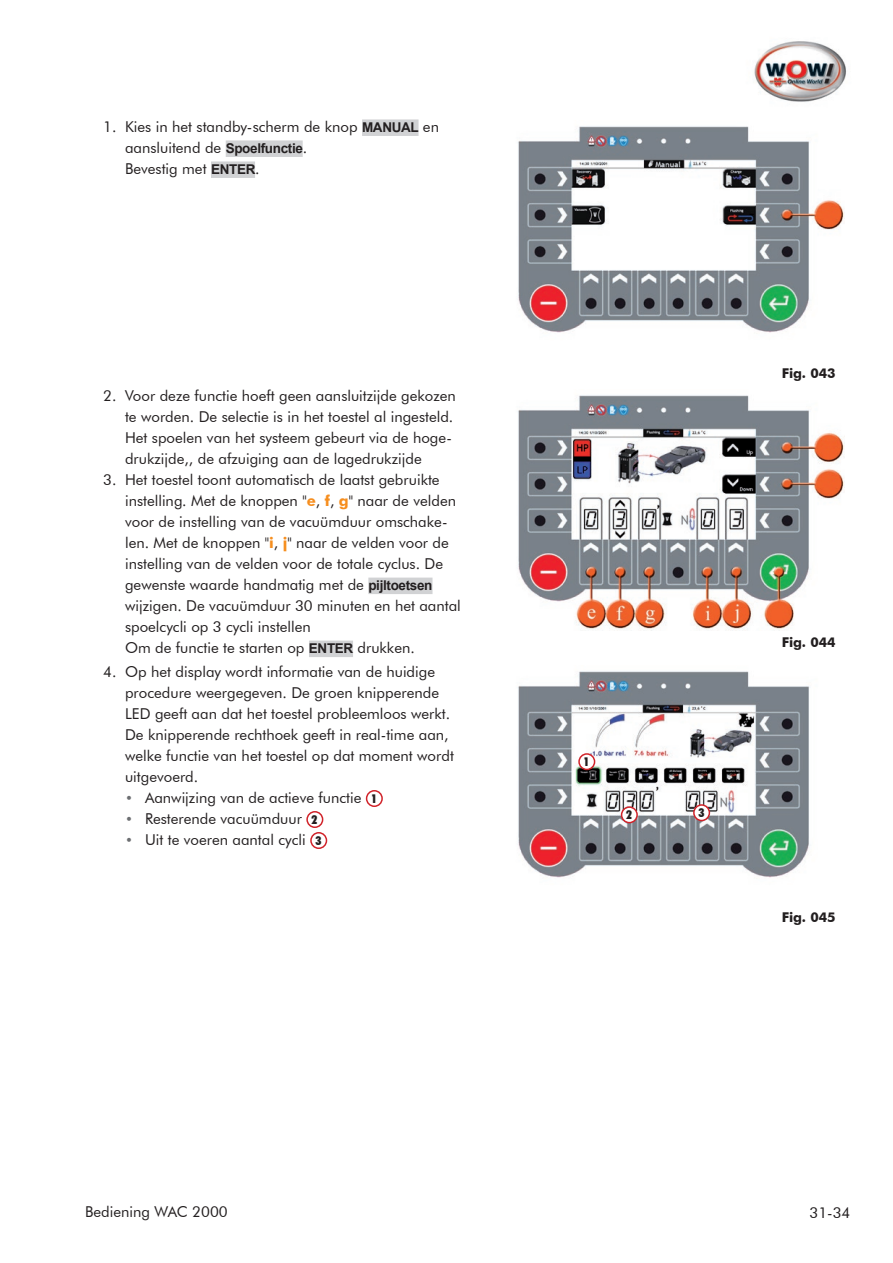
<style>
.page{position:relative;width:893px;height:1263px;background:#fff}
.page>*{position:absolute;margin:0;border:0;box-sizing:border-box;transform-origin:0 0}
.t1{font:15px/21px "Futura BT";color:#231f20}
.t2{font:700 13.5px "Futura BT";color:#231f20}
.t3{font:900 condensed 12px "Futura BT";color:#231f20}
.s1{font-family:"Arial";font-weight:700;font-size:13.5px}
.s2{font-weight:700;color:#f68e1e}
.s3{font-size:13.5px;color:#6c6e71}
.s4{font-weight:900;font-stretch:condensed;font-size:12px}
</style>
<div class="page">
<img style="left:754px;top:41px;width:92px;height:61px">
<div style="left:362px;top:119px;width:57px;height:17px;background:#d1d2d4"></div>
<div style="left:226px;top:140px;width:77px;height:17px;background:#d1d2d4"></div>
<div style="left:211px;top:161px;width:44px;height:17px;background:#d1d2d4"></div>
<img style="left:518px;top:126px;width:326px;height:207px">
<div style="left:368px;top:578px;width:64px;height:16px;background:#d1d2d4"></div>
<div style="left:309px;top:641px;width:44px;height:16px;background:#d1d2d4"></div>
<img style="left:518px;top:395px;width:326px;height:236px">
<div style="left:366px;top:790px;width:17px;height:17px;border:2px solid #d1232a;border-radius:50%"></div>
<div style="left:306px;top:811px;width:17px;height:17px;border:2px solid #d1232a;border-radius:50%"></div>
<div style="left:310px;top:832px;width:17px;height:17px;border:2px solid #d1232a;border-radius:50%"></div>
<img style="left:518px;top:671px;width:292px;height:207px">
<div style="left:579px;top:754px;width:16px;height:15px;background:#fff;border-radius:50%"></div>
<div style="left:578px;top:753px;width:17px;height:17px;border:2px solid #d1232a;border-radius:50%"></div>
<div style="left:622px;top:807px;width:15px;height:16px;background:#fff;border-radius:50%"></div>
<div style="left:621px;top:806px;width:17px;height:17px;border:2px solid #d1232a;border-radius:50%"></div>
<div style="left:694px;top:805px;width:15px;height:15px;background:#fff;border-radius:50%"></div>
<div style="left:693px;top:804px;width:17px;height:17px;border:2px solid #d1232a;border-radius:50%"></div>
<p class="t1" style="left:125px;top:116px;width:315px;text-indent:-22px">1. Kies in het standby-scherm de knop <span class="s1">MANUAL</span> en aansluitend de <span class="s1">Spoelfunctie</span>.<br>Bevestig met <span class="s1">ENTER</span>.</p>
<p class="t1" style="left:125px;top:385px;width:332px;text-indent:-22px">2. Voor deze functie hoeft geen aansluitzijde gekozen te worden. De selectie is in het toestel al ingesteld.<br>Het spoelen van het systeem gebeurt via de hoge&shy;drukzijde,, de afzuiging aan de lagedrukzijde</p>
<p class="t1" style="left:125px;top:469px;width:337px;text-indent:-22px">3. Het toestel toont automatisch de laatst gebruikte instelling. Met de knoppen "<span class="s2">e</span>, <span class="s2">f</span>, <span class="s2">g</span>" naar de velden voor de instelling van de vacuümduur omschake&shy;len. Met de knoppen "<span class="s2">i</span>, <span class="s2">j</span>" naar de velden voor de instelling van de velden voor de totale cyclus. De gewenste waarde handmatig met de <span class="s1">pijltoetsen </span>wijzigen. De vacuümduur 30 minuten en het aantal spoelcycli op 3 cycli instellen<br>Om de functie te starten op <span class="s1">ENTER</span> drukken.</p>
<p class="t1" style="left:125px;top:661px;width:330px;text-indent:-22px">4. Op het display wordt informatie van de huidige procedure weergegeven. De groen knipperende LED geeft aan dat het toestel probleemloos werkt.<br>De knipperende rechthoek geeft in real-time aan, welke functie van het toestel op dat moment wordt uitgevoerd.</p>
<p class="t1" style="left:125px;top:787px;width:253px"><span class="s3">•</span> Aanwijzing van de actieve functie <span class="s4">1</span></p>
<p class="t1" style="left:125px;top:808px;width:194px"><span class="s3">•</span> Resterende vacuümduur <span class="s4">2</span></p>
<p class="t1" style="left:125px;top:829px;width:198px"><span class="s3">•</span> Uit te voeren aantal cycli <span class="s4">3</span></p>
<p class="t2" style="left:782px;top:365px;width:55px">Fig. 043</p>
<p class="t3" style="left:584px;top:755px;width:7px">1</p>
<p class="t3" style="left:626px;top:808px;width:7px">2</p>
<p class="t3" style="left:698px;top:806px;width:7px">3</p>
<p class="t2" style="left:782px;top:634px;width:55px">Fig. 044</p>
<p class="t2" style="left:782px;top:909px;width:55px">Fig. 045</p>
<p class="t1" style="left:85px;top:1201px;width:144px">Bediening WAC 2000</p>
<p class="t1" style="left:810px;top:1202px;width:42px">31-34</p>
</div>
